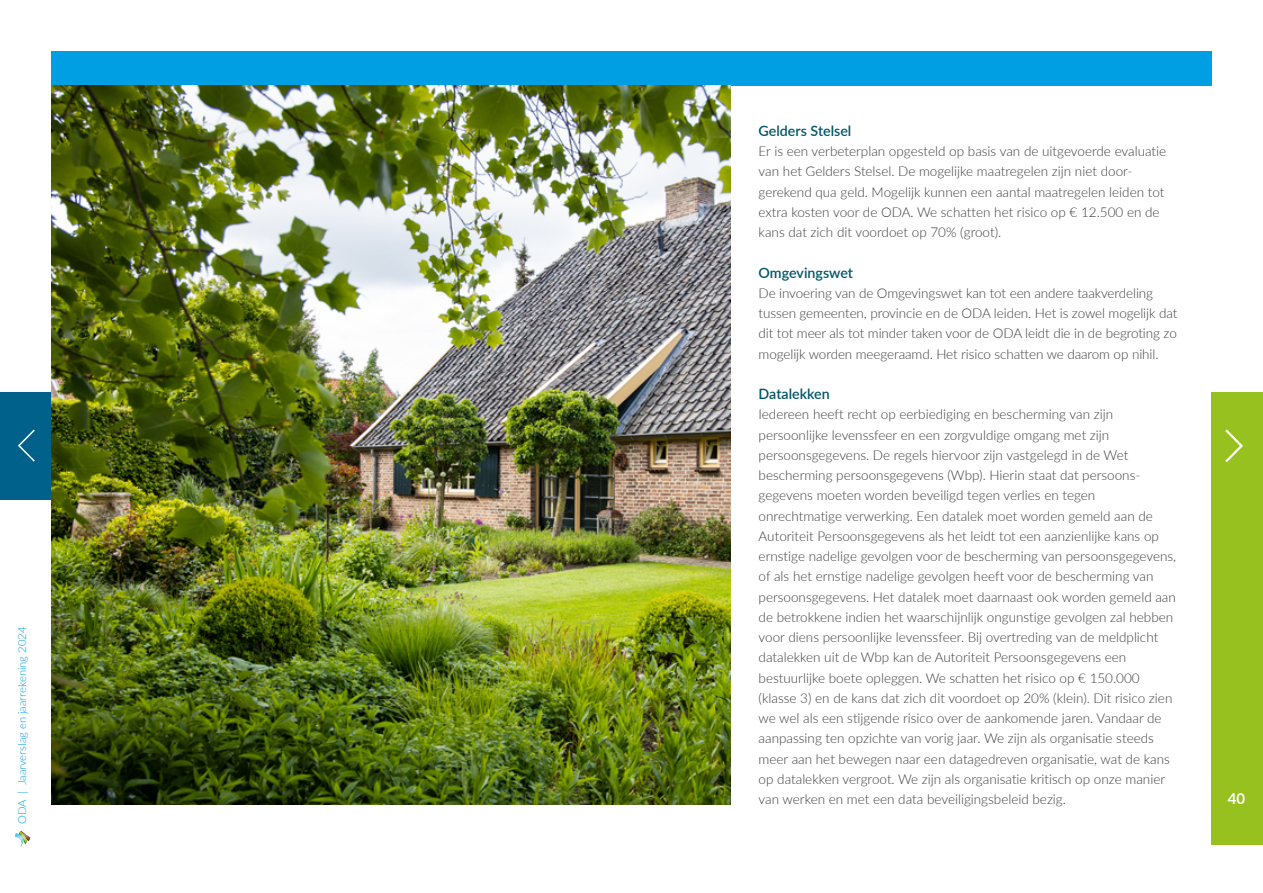
<style>
.page{position:relative;width:1263px;height:893px;background:#fff}
.page>*{position:absolute;margin:0;border:0;box-sizing:border-box;transform-origin:0 0}
.t1{font:700 15px "Lato";color:#fff}
.tussenkop_2{font:600 14.25px "Lato";color:#005568}
.Plat{font:300 13.5px/20.2px "Lato";color:#3c3c3b}
.t2{font:300 11.25px "Lato";color:#009fe3}
</style>
<div class="page">
<div style="left:0;top:392px;width:51px;height:108px;background:#00628b"></div>
<div style="left:1212px;top:392px;width:51px;height:452px;background:#96c11e"></div>
<svg style="left:15px;top:831px;width:15px;height:16px"></svg>
<div style="left:51px;top:51px;width:1161px;height:35px;background:#009fe3"></div>
<img style="left:51px;top:86px;width:679px;height:718px">
<svg style="left:18px;top:429px;width:17px;height:33px"></svg>
<svg style="left:1225px;top:429px;width:18px;height:33px"></svg>
<p class="t2" style="left:14px;top:824px;width:199px;rotate:-90deg">ODA | Jaarverslag en jaarrekening 2024</p>
<p class="tussenkop_2" style="left:759px;top:120px;width:94px">Gelders Stelsel</p>
<p class="Plat" style="left:759px;top:141px;width:409px">Er is een verbeterplan opgesteld op basis van de uitgevoerde evaluatie van het Gelders Stelsel. De mogelijke maatregelen zijn niet door&shy;gerekend qua geld. Mogelijk kunnen een aantal maatregelen leiden tot extra kosten voor de ODA. We schatten het risico op € 12.500 en de kans dat zich dit voordoet op 70% (groot).</p>
<p class="tussenkop_2" style="left:759px;top:262px;width:96px">Omgevingswet</p>
<p class="Plat" style="left:759px;top:282px;width:420px">De invoering van de Omgevingswet kan tot een andere taakverdeling tussen gemeenten, provincie en de ODA leiden. Het is zowel mogelijk dat dit tot meer als tot minder taken voor de ODA leidt die in de begroting zo mogelijk worden meegeraamd. Het risico schatten we daarom op nihil.</p>
<p class="tussenkop_2" style="left:759px;top:383px;width:73px">Datalekken</p>
<p class="Plat" style="left:759px;top:404px;width:419px">Iedereen heeft recht op eerbiediging en bescherming van zijn persoonlijke levenssfeer en een zorgvuldige omgang met zijn persoonsgegevens. De regels hiervoor zijn vastgelegd in de Wet bescherming persoonsgegevens (Wbp). Hierin staat dat persoons&shy;gegevens moeten worden beveiligd tegen verlies en tegen onrechtmatige verwerking. Een datalek moet worden gemeld aan de Autoriteit Persoonsgegevens als het leidt tot een aanzienlijke kans op ernstige nadelige gevolgen voor de bescherming van persoonsgegevens, of als het ernstige nadelige gevolgen heeft voor de bescherming van persoonsgegevens. Het datalek moet daarnaast ook worden gemeld aan de betrokkene indien het waarschijnlijk ongunstige gevolgen zal hebben voor diens persoonlijke levenssfeer. Bij overtreding van de meldplicht datalekken uit de Wbp kan de Autoriteit Persoonsgegevens een bestuurlijke boete opleggen. We schatten het risico op € 150.000 (klasse 3) en de kans dat zich dit voordoet op 20% (klein). Dit risico zien we wel als een stijgende risico over de aankomende jaren. Vandaar de aanpassing ten opzichte van vorig jaar. We zijn als organisatie steeds meer aan het bewegen naar een datagedreven organisatie, wat de kans op datalekken vergroot. We zijn als organisatie kritisch op onze manier van werken en met een data beveiligingsbeleid bezig.</p>
<p class="t1" style="left:1228px;top:788px;width:19px">40</p>
</div>
